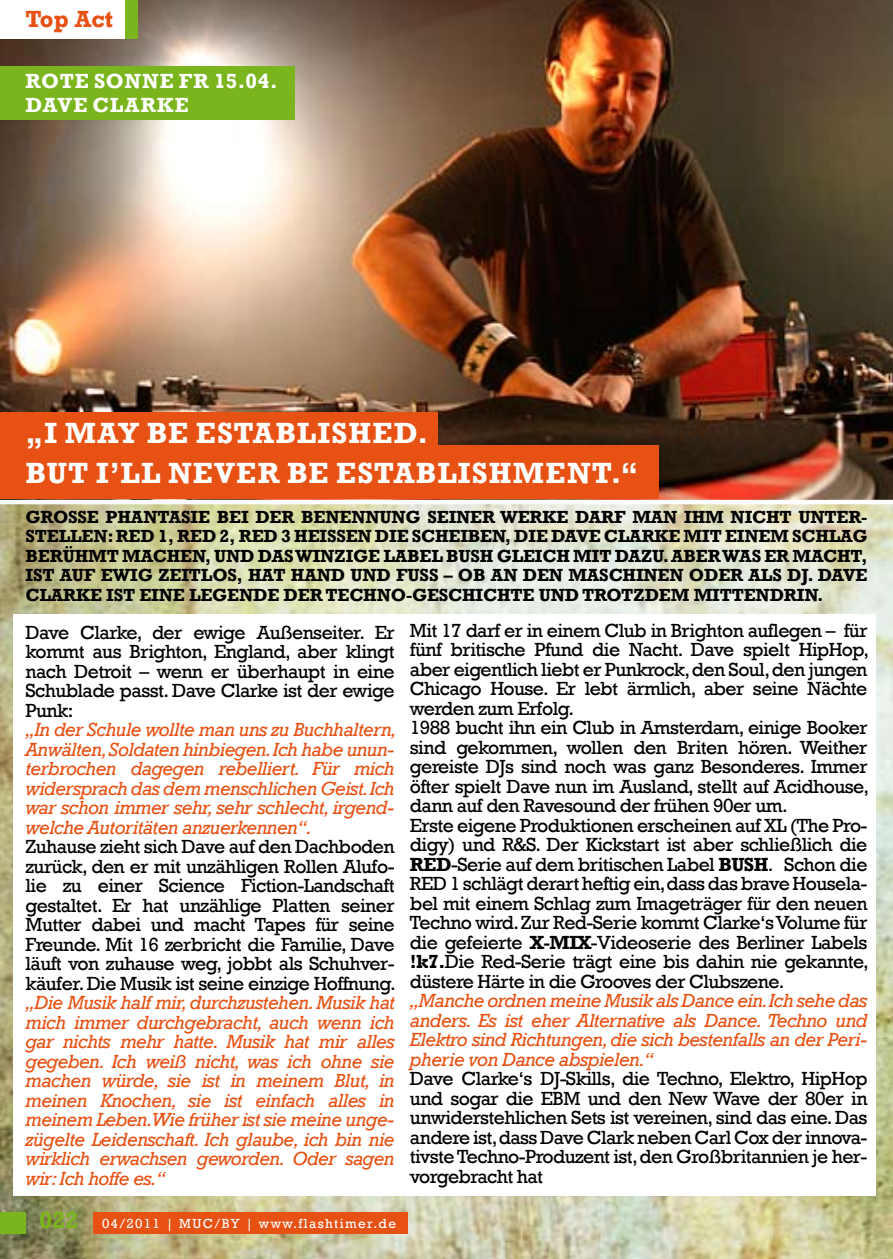
<style>
.page{position:relative;width:893px;height:1259px;background:#fff}
.page>*{position:absolute;margin:0;border:0;box-sizing:border-box;transform-origin:0 0}
.t1{font:700 30px "Rockwell";letter-spacing:.04em;color:#fff}
.t2{font:700 24px "Rockwell";color:#e75113}
.t3{font:700 21px/24px "Rockwell";letter-spacing:.055em;color:#fff}
.t4{font:19.5px/19.5px "Rockwell";letter-spacing:-.03em;color:#000;text-align:justify}
.t5{font:italic 19.5px/19.5px "Rockwell";letter-spacing:-.03em;color:#e75113;text-align:justify}
.t6{font:700 19.5px "Rockwell";color:#000}
.t7{font:700 18px/19.5px "Rockwell";letter-spacing:-.01em;color:#000}
.t8{font:13.5px "Rockwell";letter-spacing:.1em;color:#fff}
.s1{font-weight:700;font-size:24px;color:#7ab51d}
.s2{font-weight:700}
</style>
<div class="page">
<img style="left:0;top:504px;width:893px;height:755px">
<div style="left:13px;top:614px;width:863px;height:582px;background:#fff"></div>
<img style="left:0;top:0;width:893px;height:500px">
<div style="left:0;top:0;width:128px;height:38px;background:#fff"></div>
<div style="left:125px;top:0;width:13px;height:38px;background:#7ab51d"></div>
<div style="left:0;top:66px;width:295px;height:53px;background:#7ab51d"></div>
<div style="left:0;top:1212px;width:26px;height:21px;background:#7ab51d"></div>
<div style="left:94px;top:1212px;width:314px;height:21px;background:#e75113"></div>
<div style="left:0;top:446px;width:658px;height:53px;background:#e75113"></div>
<div style="left:0;top:412px;width:437px;height:41px;background:#e75113"></div>
<p class="t2" style="left:26px;top:4px;width:89px">TOP ACT</p>
<p class="t3" style="left:26px;top:69px;width:254px;text-indent:153px">FR 15.04.<br>DAVE CLARKE</p>
<p class="t3" style="left:26px;top:69px;width:17px">ROTE</p>
<p class="t3" style="left:94px;top:69px;width:17px">SONNE</p>
<h1 class="t1" style="left:26px;top:415px;width:250px">„I MAY BE ESTABL</h1>
<h1 class="t1" style="left:318px;top:415px;width:112px">ISHED.</h1>
<h1 class="t1" style="left:26px;top:454px;width:391px">BUT I’LL NEVER BE ESTABL</h1>
<h1 class="t1" style="left:458px;top:454px;width:182px">ISHMENT.“</h1>
<p class="t7" style="left:26px;top:507px;width:843px">GROSSE PHANTASIE BEI DER BENENNUNG SEINER WERKE DARF MAN IHM NICHT UNTER-<br>STELLEN: RED</p>
<p class="t7" style="left:158px;top:526px;width:33px">1, RED</p>
<p class="t7" style="left:220px;top:526px;width:33px">2, RED</p>
<p class="t7" style="left:281px;top:526px;width:284px">3 HEISSEN DIE SCHEIBEN, DIE DAV</p>
<p class="t7" style="left:589px;top:526px;width:29px">E CLA</p>
<p class="t7" style="left:26px;top:526px;width:843px;text-align:justify;text-indent:616px">RKE MIT EINEM SCHLAG BERÜHMT MACHEN, UND DAS WINZIGE LABEL BUSH GLEICH MIT DAZU. ABER WAS ER MACHT, IST AUF EWIG ZEITLOS, HAT HAND UND FUSS</p>
<p class="t7" style="left:444px;top:565px;width:388px">– OB AN DEN MASCHINEN ODER ALS DJ. DAV</p>
<p class="t7" style="left:855px;top:565px;width:14px">E</p>
<p class="t7" style="left:26px;top:585px;width:14px">CLA</p>
<p class="t7" style="left:63px;top:585px;width:762px">RKE IST EINE LEGENDE DER TECHNO-GESCHICHTE UND TROTZDEM MITTENDRIN.</p>
<p class="t4" style="left:26px;top:623px;width:371px">Dave Clarke, der ewige Außenseiter. Er kommt aus Brighton, England, aber klingt nach Detroit – wenn er überhaupt in eine Schublade passt. Dave Clarke ist der ewige Punk:</p>
<p class="t5" style="left:26px;top:720px;width:373px">„In der Schule wollte man uns zu Buchhaltern, Anwälten, Soldaten hinbiegen. Ich habe unun&shy;terbrochen dagegen rebelliert. Für mich widersprach das dem menschlichen Geist.Ich war schon immer sehr, sehr schlecht, irgend&shy;welche Autoritäten anzuerkennen“.</p>
<p class="t4" style="left:26px;top:837px;width:372px">Zuhause zieht sich Dave auf den Dachboden zurück, den er mit unzähligen Rollen Alufo&shy;lie zu einer Science Fiction-Landschaft gestaltet. Er hat unzählige Platten seiner Mutter dabei und macht Tapes für seine Freunde. Mit 16 zerbricht die Familie, Dave läuft von zuhause weg, jobbt als Schuhver&shy;käufer. Die Musik ist seine einzige Hoffnung.</p>
<p class="t5" style="left:26px;top:993px;width:371px">„Die Musik half mir, durchzustehen. Musik hat mich immer durchgebracht, auch wenn ich gar nichts mehr hatte. Musik hat mir alles gegeben. Ich weiß nicht, was ich ohne sie machen würde, sie ist in meinem Blut, in meinen Knochen, sie ist einfach alles in meinem Leben.Wie früher ist sie meine unge&shy;zügelte Leidenschaft. Ich glaube, ich bin nie wirklich erwachsen geworden. Oder sagen wir: Ich hoffe es.“</p>
<p class="t8" style="left:39px;top:1215px;width:359px"><span class="s1">022</span> 04/2011 | MUC/BY | www.flashtimer.de</p>
<p class="t4" style="left:410px;top:620px;width:461px;text-align:left">Mit 17 darf er in einem Club in Brighton auflegen – für fünf britische Pfund die Nacht. Dave spielt HipHop, aber eigentlich liebt er Punkrock, den Soul, den jungen Chicago House. Er lebt ärmlich, aber seine Nächte werden zum Erfolg.<br>1988 bucht ihn ein Club in Amsterdam, einige Booker sind gekommen, wollen den Briten hören. Weither gereiste DJs sind noch was ganz Besonderes. Immer öfter spielt Dave nun im Ausland, stellt auf Acidhouse, dann auf den Ravesound der frühen 90er um.<br>Erste eigene Produktionen erscheinen auf XL (The Pro&shy;digy) und R&amp;S. Der Kickstart ist aber schließlich die</p>
<p class="t6" style="left:410px;top:852px;width:15px">RED</p>
<p class="t4" style="left:410px;top:854px;width:460px;text-indent:41px">-Serie auf dem britischen Label <span class="s2">BUSH</span> . Schon die RED 1 schlägt derart heftig ein,dass das brave Housela&shy;bel mit einem Schlag zum Imageträger für den neuen Techno wird. Zur Red-Serie kommt Clarke‘s Volume für die gefeierte <span class="s2">X-MIX</span>-Videoserie des Berliner Labels <span class="s2">!K7.</span>Die Red-Serie trägt eine bis dahin nie gekannte, düstere Härte in die Grooves der Clubszene.</p>
<p class="t5" style="left:410px;top:991px;width:459px">„Manche ordnen meine Musik als Dance ein.Ich sehe das anders. Es ist eher Alternative als Dance. Techno und Elektro sind Richtungen, die sich bestenfalls an der Peri&shy;pherie von Dance abspielen.“</p>
<p class="t4" style="left:410px;top:1069px;width:459px">Dave Clarke‘s DJ-Skills, die Techno, Elektro, HipHop und sogar die EBM und den New Wave der 80er in unwiderstehlichen Sets ist vereinen, sind das eine. Das andere ist, dass Dave Clark neben Carl Cox der innova&shy;tivste Techno-Produzent ist, den Großbritannien je her&shy;vorgebracht hat</p>
</div>
